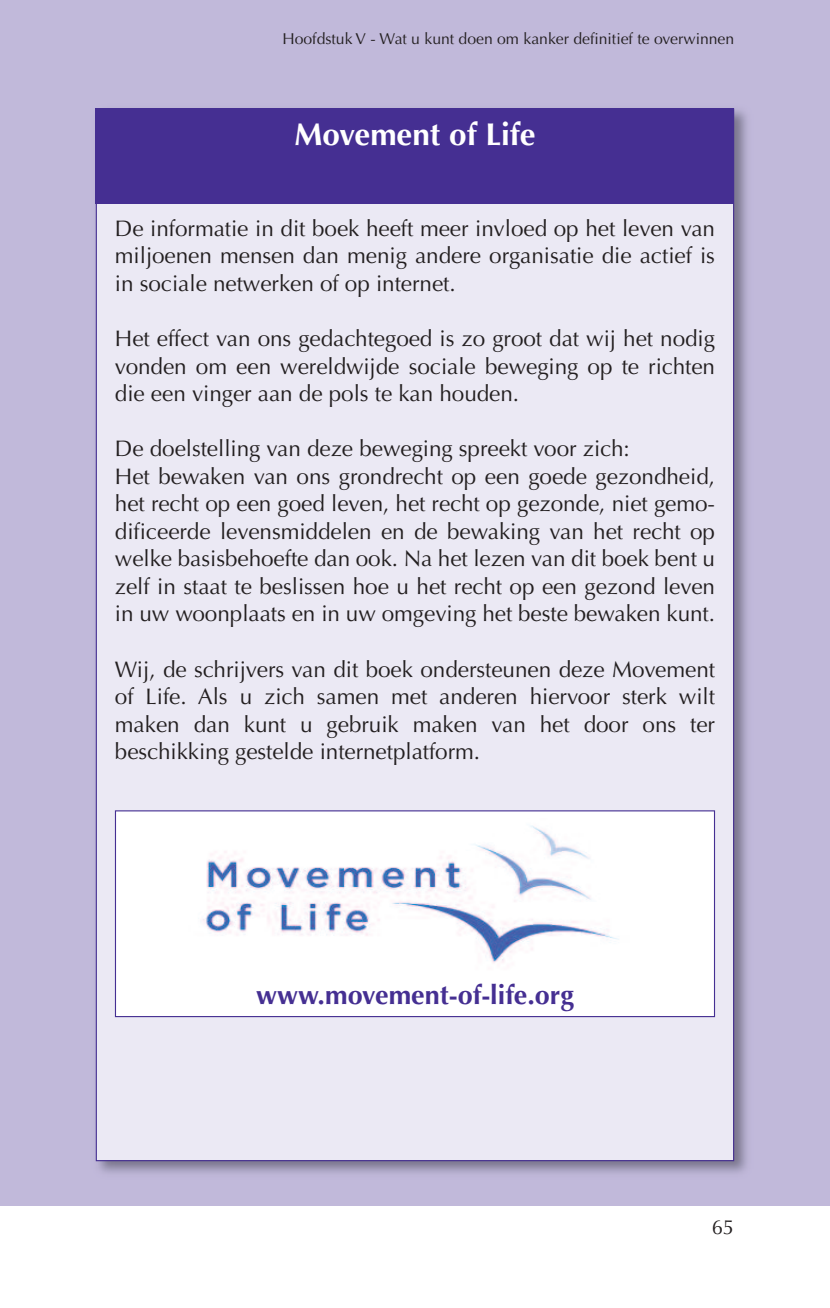
<style>
.page{position:relative;width:830px;height:1308px;background:#fff}
.page>*{position:absolute;margin:0;border:0;box-sizing:border-box;transform-origin:0 0}
.t1{font:700 31.5px "Optima LT";color:#fff}
.t2{font:700 27px "Optima LT";color:#452f92}
.t3{font:22.5px/27.4px "Optima LT";letter-spacing:-.005em;color:#231f20;text-align:justify}
.t4{font:20.25px "Optima LT";color:#231f20}
.t5{font:15.75px "Optima LT";color:#231f20}
</style>
<div class="page">
<div style="left:0;top:0;width:829px;height:1205px;background:#c1b9da"></div>
<img style="left:95px;top:108px;width:652px;height:1065px">
<div style="left:97px;top:110px;width:635px;height:1050px;background:#ebe9f4"></div>
<div style="left:96px;top:108px;width:637px;height:95px;background:#452f92"></div>
<div style="left:116px;top:811px;width:597px;height:205px;background:#fff"></div>
<div style="left:115px;top:810px;width:599px;height:207px;border:1px solid #452f92"></div>
<img style="left:202px;top:825px;width:417px;height:138px">
<p class="t5" style="left:282px;top:32px;width:453px">Hoofdstuk V - Wat u kunt doen om kanker definitief te overwinnen</p>
<h1 class="t1" style="left:294px;top:121px;width:242px">Movement of Life</h1>
<p class="t3" style="left:115px;top:217px;width:601px">De informatie in dit boek heeft meer invloed op het leven van miljoenen mensen dan menig andere organisatie die actief is in sociale netwerken of op internet.</p>
<p class="t3" style="left:115px;top:327px;width:601px">Het effect van ons gedachtegoed is zo groot dat wij het nodig vonden om een wereldwijde sociale beweging op te richten die een vinger aan de pols te kan houden.</p>
<p class="t3" style="left:115px;top:437px;width:601px;text-align:left">De doelstelling van deze beweging spreekt voor zich:<br>Het bewaken van ons grondrecht op een goede gezondheid, het recht op een goed leven, het recht op gezonde, niet gemo&shy;dificeerde levensmiddelen en de bewaking van het recht op welke basisbehoefte dan ook. Na het lezen van dit boek bent u zelf in staat te beslissen hoe u het recht op een gezond leven in uw woonplaats en in uw omgeving het beste bewaken kunt.</p>
<p class="t3" style="left:115px;top:657px;width:601px">Wij, de schrijvers van dit boek ondersteunen deze Movement of Life. Als u zich samen met anderen hiervoor sterk wilt maken dan kunt u gebruik maken van het door ons ter beschikking gestelde internetplatform.</p>
<p class="t2" style="left:256px;top:984px;width:319px">www.movement-of-life.org</p>
<p class="t4" style="left:711px;top:1218px;width:24px">65</p>
</div>
